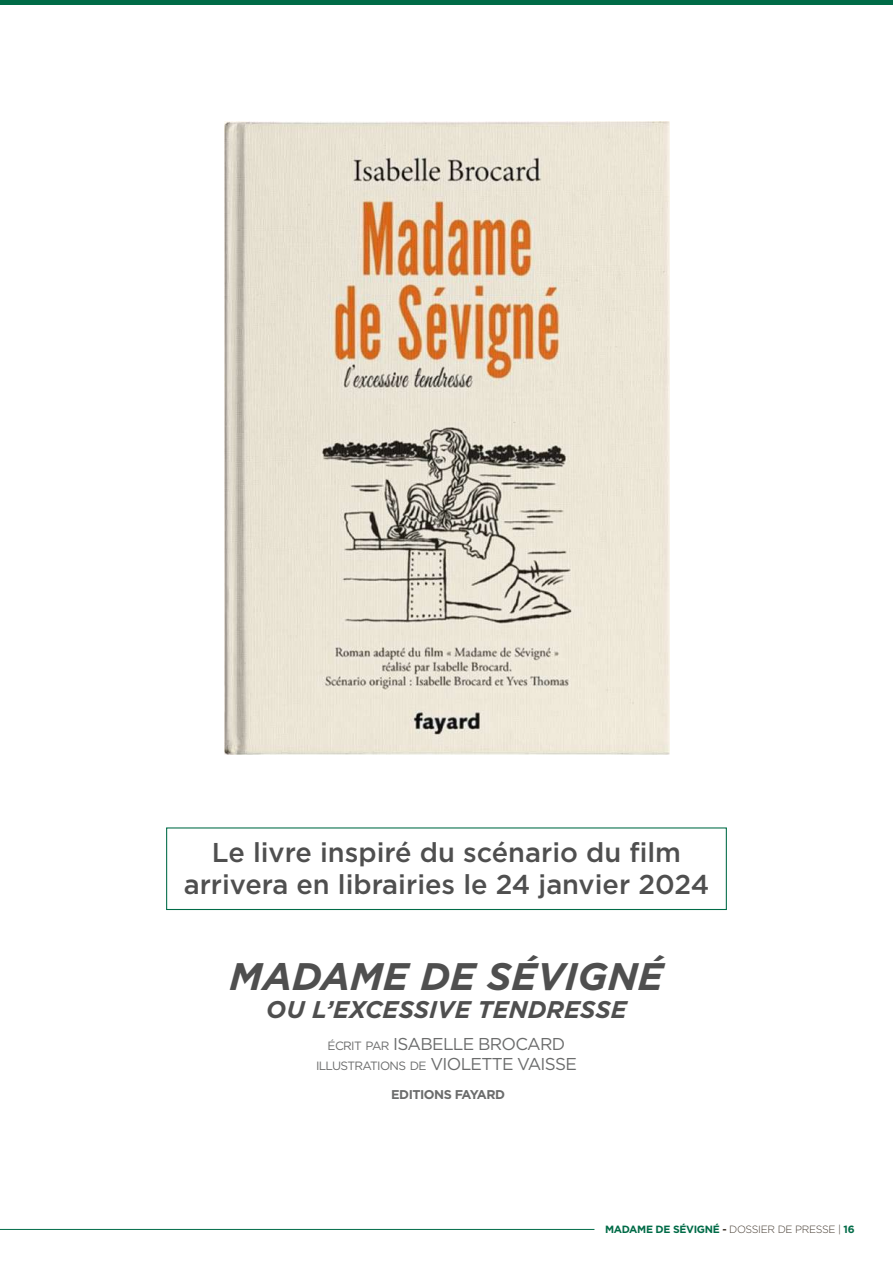
<style>
.page{position:relative;width:893px;height:1263px;background:#fff}
.page>*{position:absolute;margin:0;border:0;box-sizing:border-box;transform-origin:0 0}
.t1{font:italic 700 38.4px "Gotham";color:#4f4f4f}
.t2{font:500 27.15px/32.1px "Gotham";color:#4f4f4f;text-align:center}
.t3{font:italic 700 24.15px "Gotham";color:#4f4f4f}
.t4{font:17.1px "Gotham";letter-spacing:-.04em;color:#6b6c6c}
.t5{font:700 12.75px "Gotham";letter-spacing:-.04em;color:#6b6c6c}
.t6{font:12px "Gotham";letter-spacing:-.055em;color:#6b6c6c}
.t7{font:700 10.5px "Gotham";letter-spacing:-.03em;color:#006b47}
.s1{font-size:12px}
.s2{font-size:17.1px}
.s3{color:#453b31}
.s4{font-weight:300;color:#453b31}
</style>
<div class="page">
<hr style="left:0;top:1229px;width:594px;height:1px;background:#006b47">
<div style="left:0;top:0;width:893px;height:5px;background:#006b47"></div>
<div style="left:166px;top:827px;width:561px;height:83px;border:1px solid #006b47"></div>
<img style="left:225px;top:122px;width:444px;height:632px">
<p class="t2" style="left:184px;top:836px;width:527px">Le livre inspiré du scénario du film arrivera en librairies le 24 janvier 2024</p>
<h1 class="t1" style="left:230px;top:951px;width:435px">MADAME DE SÉVIGNÉ</h1>
<p class="t3" style="left:266px;top:994px;width:362px">OU L’EXCESSIVE TENDRESSE</p>
<p class="t4" style="left:328px;top:1033px;width:239px"><span class="s1">ÉCRIT PAR</span> ISABELLE BROCARD</p>
<p class="t6" style="left:316px;top:1058px;width:262px">ILLUSTRATIONS DE <span class="s2">VIOLETTE VAISSE</span></p>
<p class="t5" style="left:391px;top:1086px;width:115px">EDITIONS FAYARD</p>
<p class="t7" style="left:605px;top:1222px;width:251px">MADAME DE SÉVIGNÉ <span class="s3">-</span> <span class="s4">DOSSIER DE PRESSE |</span> 16</p>
</div>
